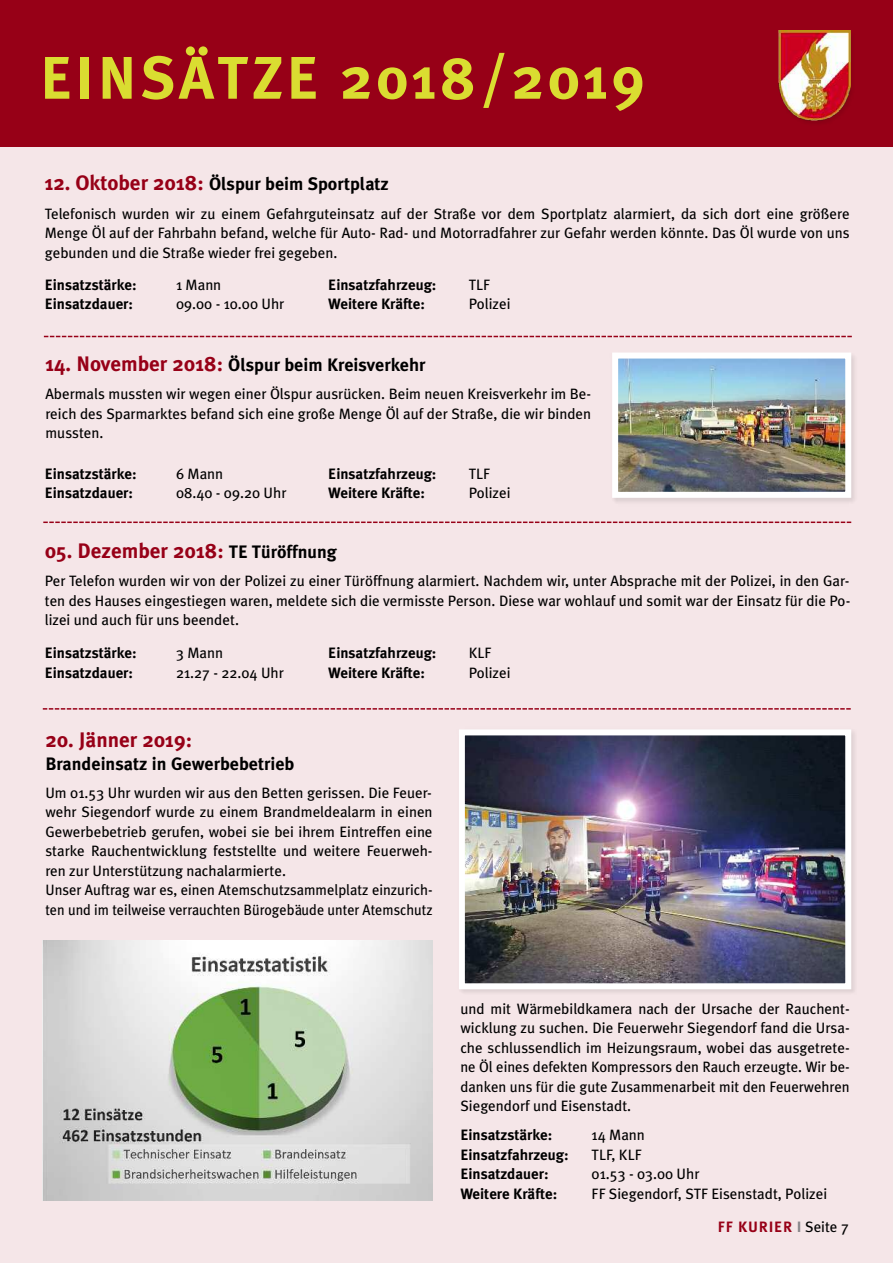
<style>
.page{position:relative;width:893px;height:1263px;background:#f5e6e8}
.page>*{position:absolute;margin:0;border:0;box-sizing:border-box;transform-origin:0 0}
.t1{font:700 60px "Meta Plus";letter-spacing:.055em;color:#dadd31}
.t2{font:700 21px "Meta Plus";color:#970017}
.t3{font:700 18px "Meta Plus";color:#000}
.t4{font:15px/19.5px "Meta Plus";color:#000;text-align:justify}
.t5{font:700 15px "Meta Plus";color:#000}
.t6{font:700 15px "Meta Plus";letter-spacing:.055em;color:#970017}
.s1{font-size:21px;color:#970017}
.s2{font-size:18px;color:#000}
.s3{color:#868589}
.s4{font-weight:400;color:#000}
</style>
<div class="page">
<div style="left:0;top:0;width:893px;height:147px;background:#970017"></div>
<img style="left:466px;top:736px;width:378px;height:246px">
<div style="left:459px;top:729px;width:392px;height:260px;border:6px solid #fff"></div>
<svg style="left:43px;top:708px;width:808px;height:2px;background:#bf6371"></svg>
<svg style="left:43px;top:521px;width:808px;height:2px;background:#c16875"></svg>
<svg style="left:44px;top:336px;width:808px;height:1px"></svg>
<img style="left:778px;top:30px;width:74px;height:93px">
<img style="left:778px;top:31px;width:72px;height:89px">
<img style="left:613px;top:352px;width:242px;height:150px">
<img style="left:619px;top:360px;width:225px;height:131px">
<div style="left:612px;top:353px;width:239px;height:145px;border:6px solid #fff"></div>
<img style="left:43px;top:940px;width:390px;height:260px">
<h1 class="t1" style="left:40px;top:43px;width:607px">EINSÄTZE 2018/2019</h1>
<p class="t3" style="left:45px;top:174px;width:346px"><span class="s1">12. Oktober 2018:</span> Ölspur beim Sportplatz</p>
<p class="t4" style="left:45px;top:204px;width:806px">Telefonisch wurden wir zu einem Gefahrguteinsatz auf der Straße vor dem Sportplatz alarmiert, da sich dort eine größere Menge Öl auf der Fahrbahn befand, welche für Auto- Rad- und Motorradfahrer zur Gefahr werden könnte. Das Öl wurde von uns gebunden und die Straße wieder frei gegeben.</p>
<p class="t5" style="left:45px;top:276px;width:93px">Einsatzstärke:</p>
<p class="t4" style="left:176px;top:275px;width:47px">1 Mann</p>
<p class="t5" style="left:328px;top:276px;width:110px">Einsatzfahrzeug:</p>
<p class="t4" style="left:469px;top:275px;width:23px">TLF</p>
<p class="t5" style="left:45px;top:295px;width:90px">Einsatzdauer:</p>
<p class="t4" style="left:176px;top:294px;width:110px">09.00 - 10.00 Uhr</p>
<p class="t5" style="left:328px;top:295px;width:98px">Weitere Kräfte:</p>
<p class="t4" style="left:469px;top:294px;width:43px">Polizei</p>
<p class="t3" style="left:45px;top:354px;width:382px"><span class="s1">14. November 2018:</span> Ölspur beim Kreisverkehr</p>
<p class="t4" style="left:45px;top:384px;width:547px">Abermals mussten wir wegen einer Ölspur ausrücken. Beim neuen Kreisverkehr im Be&shy;reich des Sparmarktes befand sich eine große Menge Öl auf der Straße, die wir binden mussten.</p>
<p class="t5" style="left:45px;top:464px;width:93px">Einsatzstärke:</p>
<p class="t4" style="left:176px;top:464px;width:49px">6 Mann</p>
<p class="t5" style="left:328px;top:464px;width:110px">Einsatzfahrzeug:</p>
<p class="t4" style="left:469px;top:464px;width:23px">TLF</p>
<p class="t5" style="left:45px;top:484px;width:90px">Einsatzdauer:</p>
<p class="t4" style="left:176px;top:483px;width:112px">08.40 - 09.20 Uhr</p>
<p class="t5" style="left:328px;top:484px;width:98px">Weitere Kräfte:</p>
<p class="t4" style="left:469px;top:483px;width:43px">Polizei</p>
<h2 class="t2" style="left:45px;top:538px;width:293px">05. Dezember 2018: <span class="s2">TE Türöffnung</span></h2>
<p class="t4" style="left:45px;top:571px;width:807px">Per Telefon wurden wir von der Polizei zu einer Türöffnung alarmiert. Nachdem wir, unter Absprache mit der Polizei, in den Gar&shy;ten des Hauses eingestiegen waren, meldete sich die vermisste Person. Diese war wohlauf und somit war der Einsatz für die Po&shy;lizei und auch für uns beendet.</p>
<p class="t5" style="left:45px;top:644px;width:93px">Einsatzstärke:</p>
<p class="t4" style="left:176px;top:643px;width:49px">3 Mann</p>
<p class="t5" style="left:328px;top:644px;width:110px">Einsatzfahrzeug:</p>
<p class="t4" style="left:469px;top:643px;width:24px">KLF</p>
<p class="t5" style="left:45px;top:664px;width:90px">Einsatzdauer:</p>
<p class="t4" style="left:176px;top:663px;width:109px">21.27 - 22.04 Uhr</p>
<p class="t5" style="left:328px;top:664px;width:98px">Weitere Kräfte:</p>
<p class="t4" style="left:469px;top:663px;width:43px">Polizei</p>
<h2 class="t2" style="left:45px;top:728px;width:148px">20. Jänner 2019:</h2>
<p class="t3" style="left:45px;top:753px;width:250px">Brandeinsatz in Gewerbebetrieb</p>
<p class="t4" style="left:45px;top:783px;width:389px;text-align:left">Um 01.53 Uhr wurden wir aus den Betten gerissen. Die Feuer&shy;wehr Siegendorf wurde zu einem Brandmeldealarm in einen Gewerbebetrieb gerufen, wobei sie bei ihrem Eintreffen eine starke Rauchentwicklung feststellte und weitere Feuerweh&shy;ren zur Unterstützung nachalarmierte.<br>Unser Auftrag war es, einen Atemschutzsammelplatz einzurich&shy;ten und im teilweise verrauchten Bürogebäude unter Atemschutz</p>
<p class="t4" style="left:460px;top:999px;width:391px">und mit Wärmebildkamera nach der Ursache der Rauchent&shy;wicklung zu suchen. Die Feuerwehr Siegendorf fand die Ursa&shy;che schlussendlich im Heizungsraum, wobei das ausgetrete&shy;ne Öl eines defekten Kompressors den Rauch erzeugte. Wir be&shy;danken uns für die gute Zusammenarbeit mit den Feuerwehren Siegendorf und Eisenstadt.</p>
<p class="t5" style="left:460px;top:1126px;width:93px">Einsatzstärke:</p>
<p class="t4" style="left:592px;top:1125px;width:55px">14 Mann</p>
<p class="t5" style="left:460px;top:1145px;width:110px">Einsatzfahrzeug:</p>
<p class="t4" style="left:592px;top:1144px;width:51px">TLF, KLF</p>
<p class="t5" style="left:460px;top:1165px;width:90px">Einsatzdauer:</p>
<p class="t4" style="left:592px;top:1164px;width:109px">01.53 - 03.00 Uhr</p>
<p class="t5" style="left:460px;top:1184px;width:98px">Weitere Kräfte:</p>
<p class="t4" style="left:592px;top:1183px;width:237px">FF Siegendorf, STF Eisenstadt, Polizei</p>
<p class="t6" style="left:718px;top:1218px;width:133px">FF KURIER <span class="s3">I</span> <span class="s4">Seite 7</span></p>
</div>
